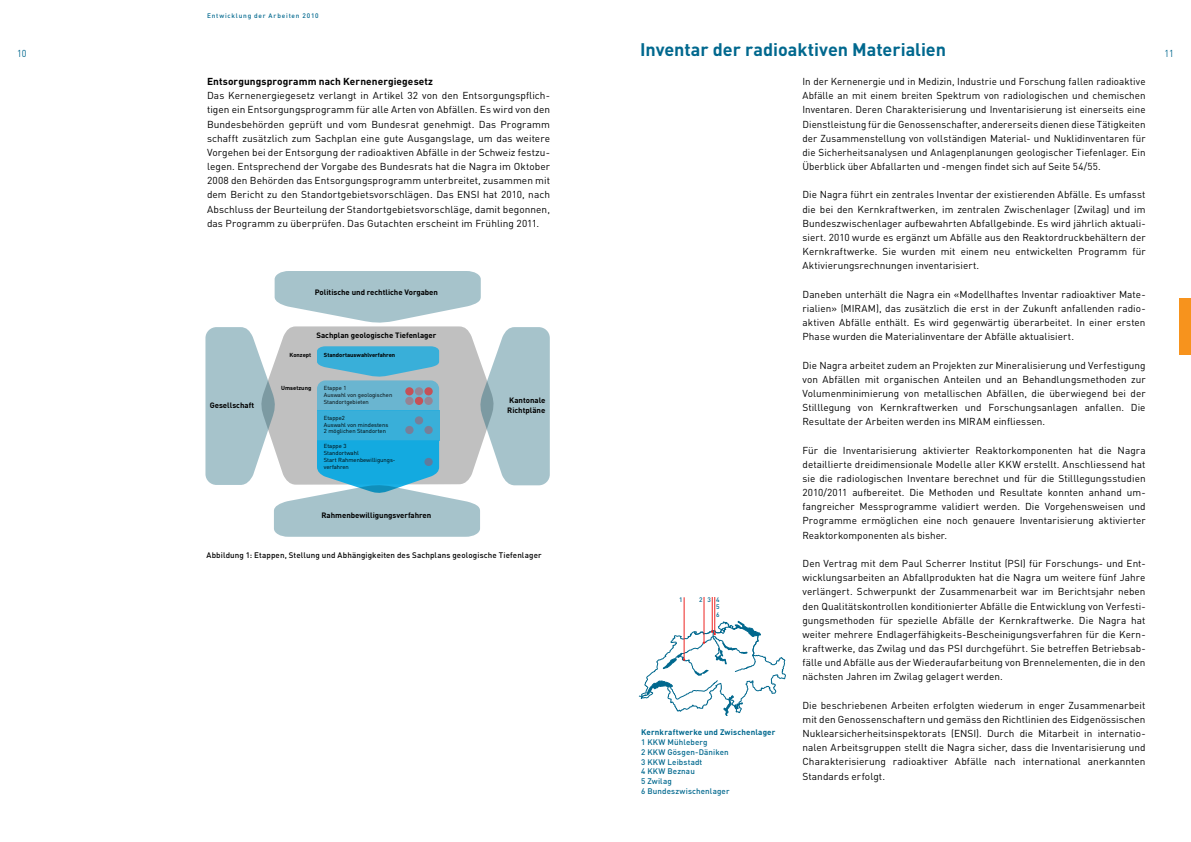
<style>
.page{position:relative;width:1191px;height:842px;background:#fff}
.page>*{position:absolute;margin:0;border:0;box-sizing:border-box;transform-origin:0 0}
.t1{font:700 18px "FFDIN";letter-spacing:-.005em;color:#00688e}
.t2{font:10px/14.2px "FFDIN";letter-spacing:.005em;color:#000}
.t3{font:700 10px "FFDIN";letter-spacing:.01em;color:#000}
.t4{font:10px "FFDIN";color:#00688e;scale:.9 1}
.t5{font:500 8px/9.9px "FFDIN";letter-spacing:.02em;color:#00688e}
.t6{font:500 8px "FFDIN";letter-spacing:.015em;color:#000}
.t7{font:700 8px "FFDIN";letter-spacing:.02em;color:#00688e}
.t8{font:700 7.7px/9.2px "FFDIN";color:#000}
.t9{font:500 6.5px/7.8px "FFDIN";letter-spacing:.125em;color:#00688e;text-align:justify}
.t10{font:5.8px/6.9px "FFDIN";color:#000}
.t11{font:700 5.8px "FFDIN";color:#000}
</style>
<div class="page">
<div style="left:1179px;top:298px;width:12px;height:56px;background:#f7931d"></div>
<svg style="left:205px;top:271px;width:345px;height:266px"></svg>
<svg style="left:424px;top:397px;width:9px;height:8px"></svg>
<svg style="left:424px;top:387px;width:9px;height:8px"></svg>
<div style="left:405px;top:397px;width:8px;height:8px;background:#978393;border-radius:50%"></div>
<div style="left:405px;top:387px;width:8px;height:8px;background:#c55157;border-radius:50%"></div>
<div style="left:415px;top:387px;width:8px;height:8px;background:#978393;border-radius:50%"></div>
<svg style="left:424px;top:426px;width:9px;height:8px"></svg>
<svg style="left:424px;top:458px;width:9px;height:8px"></svg>
<div style="left:405px;top:426px;width:8px;height:8px;background:#777f99;border-radius:50%"></div>
<div style="left:415px;top:416px;width:8px;height:8px;background:#777f99;border-radius:50%"></div>
<div style="left:415px;top:397px;width:8px;height:8px;background:#c55157;border-radius:50%"></div>
<hr style="left:684px;top:597px;width:1px;height:63px;background:#ed2623">
<hr style="left:704px;top:597px;width:1px;height:46px;background:#ed2623">
<hr style="left:712px;top:597px;width:1px;height:35px;background:#ed2623">
<hr style="left:714px;top:597px;width:1px;height:37px;background:#ed2623">
<svg style="left:638px;top:621px;width:147px;height:94px"></svg>
<p class="t9" style="left:207px;top:12px;width:113px">Entwicklung der Arbeiten 2010</p>
<h1 class="t1" style="left:640px;top:38px;width:307px">Inventar der radioaktiven Materialien</h1>
<p class="t4" style="left:17px;top:47px;width:12px">10</p>
<p class="t4" style="left:1164px;top:47px;width:12px">11</p>
<p class="t3" style="left:207px;top:75px;width:228px">Entsorgungsprogramm nach Kernenergiegesetz</p>
<p class="t2" style="left:207px;top:88px;width:344px">Das Kernenergiegesetz verlangt in Artikel 32 von den Entsorgungspflich&shy;tigen ein Entsorgungsprogramm für alle Arten von Abfällen. Es wird von den Bundesbehörden geprüft und vom Bundesrat genehmigt. Das Programm schafft zusätzlich zum Sachplan eine gute Ausgangslage, um das weitere Vorgehen bei der Entsorgung der radioaktiven Abfälle in der Schweiz festzu&shy;legen. Entsprechend der Vorgabe des Bundesrats hat die Nagra im Oktober 2008 den Behörden das Entsorgungsprogramm unterbreitet, zusammen mit dem Bericht zu den Standortgebietsvorschlägen. Das ENSI hat 2010, nach Abschluss der Beurteilung der Standortgebietsvorschläge, damit begonnen, das Programm zu überprüfen. Das Gutachten erscheint im Frühling 2011.</p>
<p class="t8" style="left:315px;top:287px;width:125px">Politische und rechtliche Vorgaben</p>
<p class="t8" style="left:316px;top:331px;width:121px">Sachplan geologische Tiefenlager</p>
<p class="t11" style="left:289px;top:351px;width:23px">Konzept</p>
<p class="t11" style="left:324px;top:351px;width:73px">Standortauswahlverfahren</p>
<p class="t11" style="left:281px;top:384px;width:32px">Umsetzung</p>
<p class="t10" style="left:324px;top:384px;width:70px">Etappe 1<br>Auswahl von geologischen<br>Standortgebieten</p>
<p class="t10" style="left:324px;top:414px;width:66px">Etappe2<br>Auswahl von mindestens<br>2 möglichen Standorten</p>
<p class="t10" style="left:324px;top:443px;width:73px">Etappe 3<br>Standortwahl<br>Start Rahmenbewilligungs&shy;verfahren</p>
<p class="t8" style="left:210px;top:400px;width:46px">Gesellschaft</p>
<p class="t8" style="left:507px;top:396px;width:40px">Kantonale<br>Richtpläne</p>
<p class="t8" style="left:321px;top:510px;width:111px">Rahmenbewilligungsverfahren</p>
<p class="t6" style="left:206px;top:550px;width:337px">Abbildung 1: Etappen, Stellung und Abhängigkeiten des Sachplans geologische Tiefenlager</p>
<p class="t9" style="left:679px;top:596px;width:5px">1</p>
<p class="t9" style="left:716px;top:595px;width:5px;text-indent:-17px">234<br>5<br>6</p>
<p class="t7" style="left:641px;top:727px;width:136px">Kernkraftwerke und Zwischenlager</p>
<p class="t5" style="left:641px;top:737px;width:90px">1 KKW Mühleberg<br>2 KKW Gösgen-Däniken<br>3 KKW Leibstadt<br>4 KKW Beznau<br>5 Zwilag<br>6 Bundeszwischenlager</p>
<p class="t2" style="left:802px;top:74px;width:344px;text-align:justify">In der Kernenergie und in Medizin, Industrie und Forschung fallen radioaktive Abfälle an mit einem breiten Spektrum von radiologischen und chemischen Inventaren. Deren Charakterisierung und Inventarisierung ist einerseits eine Dienstleistung für die Genossenschafter, andererseits dienen diese Tätigkeiten der Zusammenstellung von vollständigen Material- und Nuklidinventaren für die Sicherheitsanalysen und Anlagenplanungen geologischer Tiefenlager. Ein Überblick über Abfallarten und -mengen findet sich auf Seite 54/55.</p>
<p class="t2" style="left:802px;top:188px;width:344px">Die Nagra führt ein zentrales Inventar der existierenden Abfälle. Es umfasst die bei den Kernkraftwerken, im zentralen Zwischenlager (Zwilag) und im Bundeszwischenlager aufbewahrten Abfallgebinde. Es wird jährlich aktuali&shy;siert. 2010 wurde es ergänzt um Abfälle aus den Reaktordruckbehältern der Kernkraftwerke. Sie wurden mit einem neu entwickelten Programm für Aktivierungsrechnungen inventarisiert.</p>
<p class="t2" style="left:802px;top:287px;width:344px">Daneben unterhält die Nagra ein «Modellhaftes Inventar radioaktiver Mate&shy;rialien» (MIRAM), das zusätzlich die erst in der Zukunft anfallenden radio&shy;aktiven Abfälle enthält. Es wird gegenwärtig überarbeitet. In einer ersten Phase wurden die Materialinventare der Abfälle aktualisiert.</p>
<p class="t2" style="left:802px;top:358px;width:344px;text-align:justify">Die Nagra arbeitet zudem an Projekten zur Mineralisierung und Verfestigung von Abfällen mit organischen Anteilen und an Behandlungsmethoden zur Volumenminimierung von metallischen Abfällen, die überwiegend bei der Stilllegung von Kernkraftwerken und Forschungsanlagen anfallen. Die Resultate der Arbeiten werden ins MIRAM einfliessen.</p>
<p class="t2" style="left:802px;top:443px;width:344px">Für die Inventarisierung aktivierter Reaktorkomponenten hat die Nagra detaillierte dreidimensionale Modelle aller KKW erstellt. Anschliessend hat sie die radiologischen Inventare berechnet und für die Stilllegungsstudien 2010/2011 aufbereitet. Die Methoden und Resultate konnten anhand um&shy;fangreicher Messprogramme validiert werden. Die Vorgehensweisen und Programme ermöglichen eine noch genauere Inventarisierung aktivierter Reaktorkomponenten als bisher.</p>
<p class="t2" style="left:802px;top:556px;width:344px;text-align:justify">Den Vertrag mit dem Paul Scherrer Institut (PSI) für Forschungs- und Ent&shy;wicklungsarbeiten an Abfallprodukten hat die Nagra um weitere fünf Jahre verlängert. Schwerpunkt der Zusammenarbeit war im Berichtsjahr neben den Qualitätskontrollen konditionierter Abfälle die Entwicklung von Verfesti&shy;gungsmethoden für spezielle Abfälle der Kernkraftwerke. Die Nagra hat weiter mehrere Endlagerfähigkeits-Bescheinigungsverfahren für die Kern&shy;kraftwerke, das Zwilag und das PSI durchgeführt. Sie betreffen Betriebsab&shy;fälle und Abfälle aus der Wiederaufarbeitung von Brennelementen, die in den nächsten Jahren im Zwilag gelagert werden.</p>
<p class="t2" style="left:802px;top:698px;width:344px">Die beschriebenen Arbeiten erfolgten wiederum in enger Zusammenarbeit mit den Genossenschaftern und gemäss den Richtlinien des Eidgenössischen Nuklearsicherheitsinspektorats (ENSI). Durch die Mitarbeit in internatio&shy;nalen Arbeitsgruppen stellt die Nagra sicher, dass die Inventarisierung und Charakterisierung radioaktiver Abfälle nach international anerkannten Standards erfolgt.</p>
</div>
